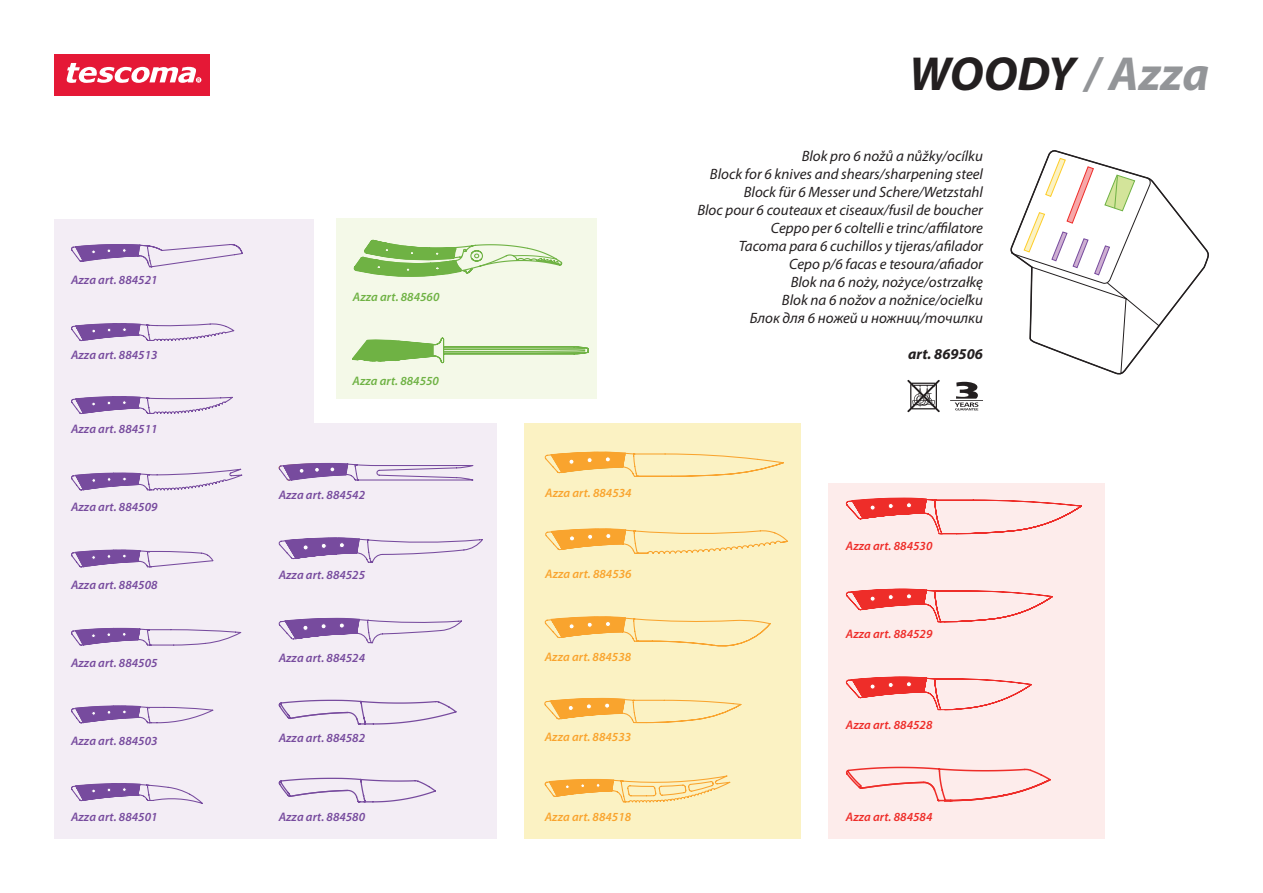
<style>
.page{position:relative;width:1263px;height:893px;background:#fff}
.page>*{position:absolute;margin:0;border:0;box-sizing:border-box;transform-origin:0 0}
.t1{font:italic 700 48px "Myriad Pro";color:#231f20}
.t2{font:italic 15px "Myriad Pro";color:#231f20}
.t3{font:italic 700 15px "Myriad Pro";color:#231f20}
.t4{font:italic 600 12.45px "Myriad Pro";color:#774b9e}
.t5{font:italic 600 12.45px "Myriad Pro";color:#f9a42e}
.t6{font:italic 600 12.45px "Myriad Pro";color:#ee2d29}
.t7{font:italic 600 12.45px "Myriad Pro";color:#6fb244}
.s1{color:#939598}
</style>
<div class="page">
<div style="left:829px;top:483px;width:276px;height:356px;background:#fdeceb"></div>
<div style="left:524px;top:424px;width:277px;height:415px;background:#fbf2c3"></div>
<svg style="left:544px;top:775px;width:187px;height:28px"></svg>
<svg style="left:845px;top:676px;width:187px;height:35px"></svg>
<svg style="left:845px;top:588px;width:208px;height:35px"></svg>
<svg style="left:845px;top:497px;width:237px;height:38px"></svg>
<svg style="left:544px;top:697px;width:198px;height:27px"></svg>
<svg style="left:544px;top:616px;width:227px;height:31px"></svg>
<svg style="left:845px;top:766px;width:206px;height:36px"></svg>
<div style="left:54px;top:54px;width:155px;height:41px;background:#e51836"></div>
<svg style="left:67px;top:63px;width:134px;height:20px"></svg>
<div style="left:54px;top:220px;width:260px;height:619px;background:#f3edf5"></div>
<div style="left:336px;top:219px;width:261px;height:180px;background:#f4f9e8"></div>
<svg style="left:71px;top:783px;width:132px;height:21px"></svg>
<svg style="left:71px;top:705px;width:143px;height:19px"></svg>
<svg style="left:71px;top:627px;width:171px;height:19px"></svg>
<svg style="left:71px;top:549px;width:143px;height:19px"></svg>
<svg style="left:71px;top:468px;width:172px;height:23px"></svg>
<svg style="left:71px;top:396px;width:162px;height:19px"></svg>
<svg style="left:71px;top:323px;width:164px;height:19px"></svg>
<svg style="left:71px;top:244px;width:172px;height:24px"></svg>
<div style="left:251px;top:423px;width:245px;height:416px;background:#f3edf5"></div>
<svg style="left:278px;top:777px;width:158px;height:26px"></svg>
<svg style="left:278px;top:699px;width:179px;height:26px"></svg>
<svg style="left:278px;top:617px;width:184px;height:27px"></svg>
<svg style="left:278px;top:537px;width:205px;height:26px"></svg>
<svg style="left:544px;top:451px;width:240px;height:26px"></svg>
<svg style="left:545px;top:528px;width:243px;height:26px"></svg>
<svg style="left:278px;top:463px;width:196px;height:18px"></svg>
<svg style="left:950px;top:382px;width:33px;height:28px"></svg>
<svg style="left:907px;top:380px;width:33px;height:32px"></svg>
<svg style="left:1010px;top:150px;width:199px;height:225px"></svg>
<svg style="left:352px;top:337px;width:237px;height:27px"></svg>
<svg style="left:353px;top:239px;width:210px;height:38px"></svg>
<p class="t4" style="left:71px;top:272px;width:88px">Azza art. 884521</p>
<p class="t4" style="left:71px;top:347px;width:88px">Azza art. 884513</p>
<p class="t4" style="left:71px;top:421px;width:88px">Azza art. 884511</p>
<p class="t4" style="left:71px;top:499px;width:88px">Azza art. 884509</p>
<p class="t4" style="left:71px;top:577px;width:88px">Azza art. 884508</p>
<p class="t4" style="left:71px;top:655px;width:88px">Azza art. 884505</p>
<p class="t4" style="left:71px;top:733px;width:88px">Azza art. 884503</p>
<p class="t4" style="left:71px;top:809px;width:88px">Azza art. 884501</p>
<p class="t1" style="left:909px;top:43px;width:301px">WOODY <span class="s1">/ Azza</span></p>
<p class="t7" style="left:353px;top:289px;width:88px">Azza art. 884560</p>
<p class="t2" style="left:802px;top:147px;width:183px">Blok pro 6 nožů a nůžky/ocílku</p>
<p class="t2" style="left:710px;top:165px;width:275px">Block for 6 knives and shears/sharpening steel</p>
<p class="t2" style="left:744px;top:183px;width:241px">Block für 6 Messer und Schere/Wetzstahl</p>
<p class="t2" style="left:697px;top:201px;width:287px">Bloc pour 6 couteaux et ciseaux/fusil de boucher</p>
<p class="t2" style="left:771px;top:219px;width:214px">Ceppo per 6 coltelli e trinc/affilatore</p>
<p class="t2" style="left:739px;top:237px;width:246px">Tacoma para 6 cuchillos y tijeras/afilador</p>
<p class="t2" style="left:789px;top:255px;width:195px">Cepo p/6 facas e tesoura/afiador</p>
<p class="t2" style="left:791px;top:273px;width:194px">Blok na 6 noży, nożyce/ostrzałkę</p>
<p class="t2" style="left:782px;top:291px;width:203px">Blok na 6 nožov a nožnice/ocieľku</p>
<p class="t2" style="left:750px;top:309px;width:235px">Блок для 6 ножей и ножниц/точилки</p>
<p class="t3" style="left:908px;top:345px;width:76px">art. 869506</p>
<p class="t7" style="left:352px;top:373px;width:88px">Azza art. 884550</p>
<p class="t4" style="left:279px;top:487px;width:88px">Azza art. 884542</p>
<p class="t5" style="left:545px;top:485px;width:88px">Azza art. 884534</p>
<p class="t6" style="left:846px;top:538px;width:88px">Azza art. 884530</p>
<p class="t4" style="left:279px;top:567px;width:88px">Azza art. 884525</p>
<p class="t5" style="left:545px;top:566px;width:88px">Azza art. 884536</p>
<p class="t6" style="left:846px;top:626px;width:88px">Azza art. 884529</p>
<p class="t4" style="left:279px;top:650px;width:88px">Azza art. 884524</p>
<p class="t5" style="left:545px;top:648px;width:88px">Azza art. 884538</p>
<p class="t6" style="left:846px;top:717px;width:88px">Azza art. 884528</p>
<p class="t4" style="left:279px;top:730px;width:88px">Azza art. 884582</p>
<p class="t5" style="left:545px;top:729px;width:88px">Azza art. 884533</p>
<p class="t4" style="left:279px;top:809px;width:88px">Azza art. 884580</p>
<p class="t5" style="left:545px;top:809px;width:88px">Azza art. 884518</p>
<p class="t6" style="left:846px;top:809px;width:88px">Azza art. 884584</p>
</div>
